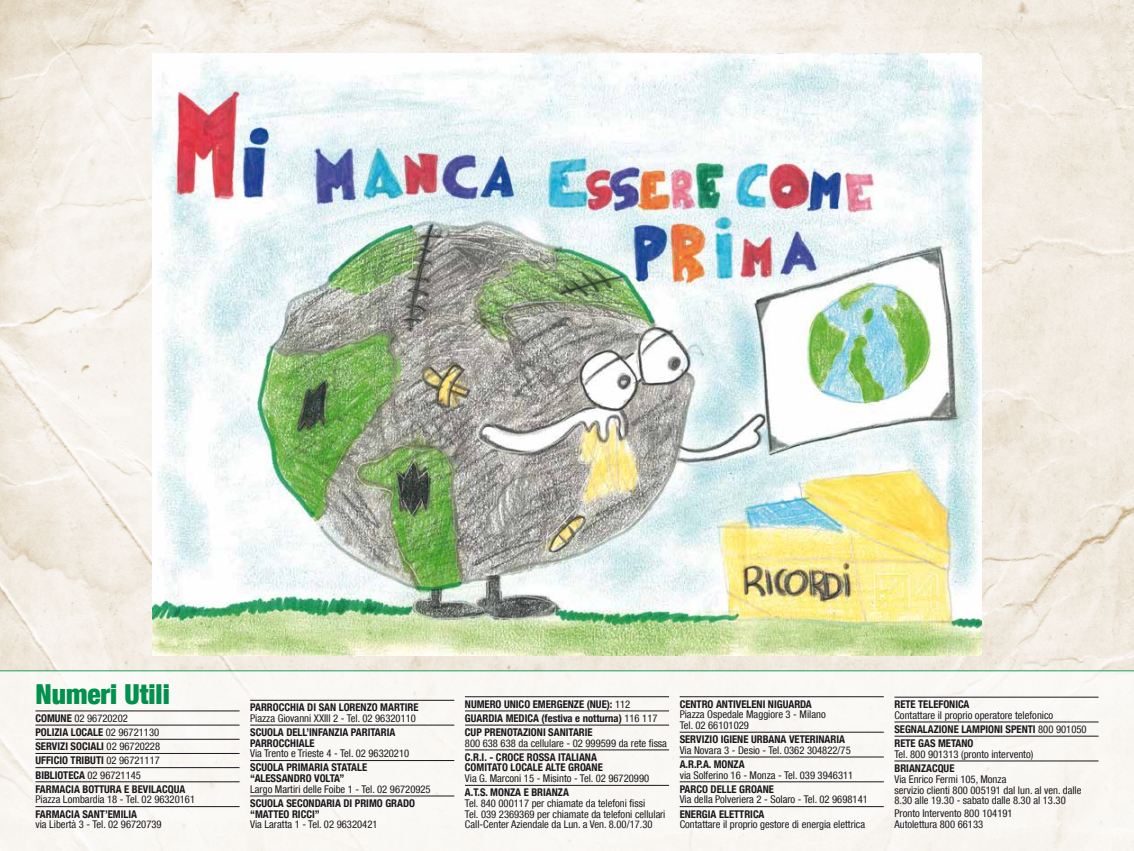
<style>
.page{position:relative;width:1134px;height:851px;background:#fff}
.page>*{position:absolute;margin:0;border:0;box-sizing:border-box;transform-origin:0 0}
.t1{font:900 condensed 27.5px "Helvetica Neue LT Com";color:#00914d}
.t2{font:condensed 10.62px/10.6px "Helvetica Neue LT Com";color:#1a171c}
.t3{font:700 condensed 10.62px/14.1px "Helvetica Neue LT Com";color:#1a171c}
.s1{font-weight:400}
.s2{font-weight:700}
</style>
<div class="page">
<img style="left:0;top:0;width:1134px;height:670px">
<div style="left:0;top:670px;width:1134px;height:180px;background:#faf8f4"></div>
<hr style="left:35px;top:710px;width:205px;height:1px;background:#1a171c">
<hr style="left:35px;top:724px;width:205px;height:1px;background:#1a171c">
<hr style="left:35px;top:738px;width:205px;height:1px;background:#1a171c">
<hr style="left:35px;top:753px;width:205px;height:1px;background:#1a171c">
<hr style="left:35px;top:767px;width:205px;height:1px;background:#1a171c">
<hr style="left:35px;top:781px;width:205px;height:1px;background:#1a171c">
<hr style="left:35px;top:806px;width:205px;height:1px;background:#1a171c">
<hr style="left:250px;top:699px;width:204px;height:1px;background:#1a171c">
<hr style="left:250px;top:724px;width:204px;height:1px;background:#1a171c">
<hr style="left:250px;top:760px;width:204px;height:1px;background:#1a171c">
<hr style="left:250px;top:795px;width:204px;height:1px;background:#1a171c">
<hr style="left:465px;top:696px;width:204px;height:1px;background:#1a171c">
<hr style="left:465px;top:710px;width:204px;height:1px;background:#1a171c">
<hr style="left:465px;top:724px;width:204px;height:1px;background:#1a171c">
<hr style="left:465px;top:749px;width:204px;height:1px;background:#1a171c">
<hr style="left:465px;top:784px;width:204px;height:1px;background:#1a171c">
<hr style="left:680px;top:696px;width:204px;height:1px;background:#1a171c">
<hr style="left:680px;top:731px;width:204px;height:1px;background:#1a171c">
<hr style="left:680px;top:756px;width:204px;height:1px;background:#1a171c">
<hr style="left:680px;top:781px;width:204px;height:1px;background:#1a171c">
<hr style="left:680px;top:806px;width:204px;height:1px;background:#1a171c">
<hr style="left:894px;top:696px;width:204px;height:1px;background:#1a171c">
<hr style="left:894px;top:721px;width:204px;height:1px;background:#1a171c">
<hr style="left:894px;top:735px;width:204px;height:1px;background:#1a171c">
<hr style="left:894px;top:760px;width:204px;height:1px;background:#1a171c">
<img style="left:152px;top:53px;width:829px;height:602px">
<h1 class="t1" style="left:35px;top:677px;width:136px">Numeri Utili</h1>
<p class="t3" style="left:35px;top:711px;width:151px">COMUNE <span class="s1">02 96720202<br></span>POLIZIA LOCALE <span class="s1">02 96721130<br></span>SERVIZI SOCIALI <span class="s1">02 96720228<br></span>UFFICIO TRIBUTI <span class="s1">02 96721117<br></span>BIBLIOTECA <span class="s1">02 96721145<br></span>FARMACIA BOTTURA E BEVILACQUA</p>
<p class="t2" style="left:35px;top:794px;width:161px">Piazza Lombardia 18 - Tel. 02 96320161</p>
<p class="t3" style="left:35px;top:806px;width:103px">FARMACIA SANT’EMILIA</p>
<p class="t2" style="left:35px;top:818px;width:128px">via Libertà 3 - Tel. 02 96720739</p>
<p class="t3" style="left:250px;top:700px;width:170px">PARROCCHIA DI SAN LORENZO MARTIRE</p>
<p class="t2" style="left:250px;top:712px;width:167px">Piazza Giovanni XXIII 2 - Tel. 02 96320110</p>
<p class="t3" style="left:250px;top:726px;width:147px;line-height:10.6px">SCUOLA DELL’INFANZIA PARITARIA<br>PARROCCHIALE</p>
<p class="t2" style="left:250px;top:748px;width:161px">Via Trento e Trieste 4 - Tel. 02 96320210</p>
<p class="t3" style="left:250px;top:762px;width:119px;line-height:10.6px">SCUOLA PRIMARIA STATALE “ALESSANDRO VOLTA”</p>
<p class="t2" style="left:250px;top:783px;width:182px">Largo Martiri delle Foibe 1 - Tel. 02 96720925</p>
<p class="t3" style="left:250px;top:797px;width:166px;line-height:10.6px">SCUOLA SECONDARIA DI PRIMO GRADO “MATTEO RICCI”</p>
<p class="t2" style="left:250px;top:818px;width:129px">Via Laratta 1 - Tel. 02 96320421</p>
<p class="t3" style="left:465px;top:696px;width:194px">NUMERO UNICO EMERGENZE (NUE): <span class="s1">112<br></span>GUARDIA MEDICA (festiva e notturna) <span class="s1">116 117<br></span>CUP PRENOTAZIONI SANITARIE</p>
<p class="t2" style="left:465px;top:737px;width:204px">800 638 638 da cellulare - 02 999599 da rete fissa</p>
<p class="t3" style="left:465px;top:751px;width:139px;line-height:10.6px">C.R.I. - CROCE ROSSA ITALIANA<br>COMITATO LOCALE ALTE GROANE</p>
<p class="t2" style="left:465px;top:772px;width:186px">Via G. Marconi 15 - Misinto - Tel. 02 96720990</p>
<p class="t3" style="left:465px;top:785px;width:106px">A.T.S. MONZA E BRIANZA</p>
<p class="t2" style="left:465px;top:797px;width:202px">Tel. 840 000117 per chiamate da telefoni fissi<br>Tel. 039 2369369 per chiamate da telefoni cellulari<br>Call-Center Aziendale da Lun. a Ven. 8.00/17.30</p>
<p class="t3" style="left:680px;top:696px;width:134px">CENTRO ANTIVELENI NIGUARDA</p>
<p class="t2" style="left:680px;top:709px;width:148px">Piazza Ospedale Maggiore 3 - Milano<br>Tel. 02 66101029</p>
<p class="t3" style="left:680px;top:732px;width:167px">SERVIZIO IGIENE URBANA VETERINARIA</p>
<p class="t2" style="left:680px;top:744px;width:173px">Via Novara 3 - Desio - Tel. 0362 304822/75</p>
<p class="t3" style="left:680px;top:757px;width:66px">A.R.P.A. MONZA</p>
<p class="t2" style="left:680px;top:769px;width:175px">via Solferino 16 - Monza - Tel. 039 3946311</p>
<p class="t3" style="left:680px;top:781px;width:96px">PARCO DELLE GROANE</p>
<p class="t2" style="left:680px;top:794px;width:190px">Via della Polveriera 2 - Solaro - Tel. 02 9698141</p>
<p class="t3" style="left:680px;top:806px;width:86px">ENERGIA ELETTRICA</p>
<p class="t2" style="left:680px;top:818px;width:187px">Contattare il proprio gestore di energia elettrica</p>
<p class="t3" style="left:894px;top:697px;width:77px">RETE TELEFONICA</p>
<p class="t2" style="left:894px;top:707px;width:194px;line-height:14.1px">Contattare il proprio operatore telefonico<br><span class="s2">SEGNALAZIONE LAMPIONI SPENTI</span> 800 901050<br><span class="s2">RETE GAS METANO</span></p>
<p class="t2" style="left:894px;top:748px;width:140px">Tel. 800 901313 (pronto intervento)</p>
<p class="t3" style="left:894px;top:761px;width:62px">BRIANZACQUE</p>
<p class="t2" style="left:894px;top:773px;width:189px">Via Enrico Fermi 105, Monza<br>servizio clienti 800 005191 dal lun. al ven. dalle<br>8.30 alle 19.30 - sabato dalle 8.30 al 13.30</p>
<p class="t2" style="left:894px;top:807px;width:120px;line-height:11.2px">Pronto Intervento 800 104191<br>Autolettura 800 66133</p>
</div>
